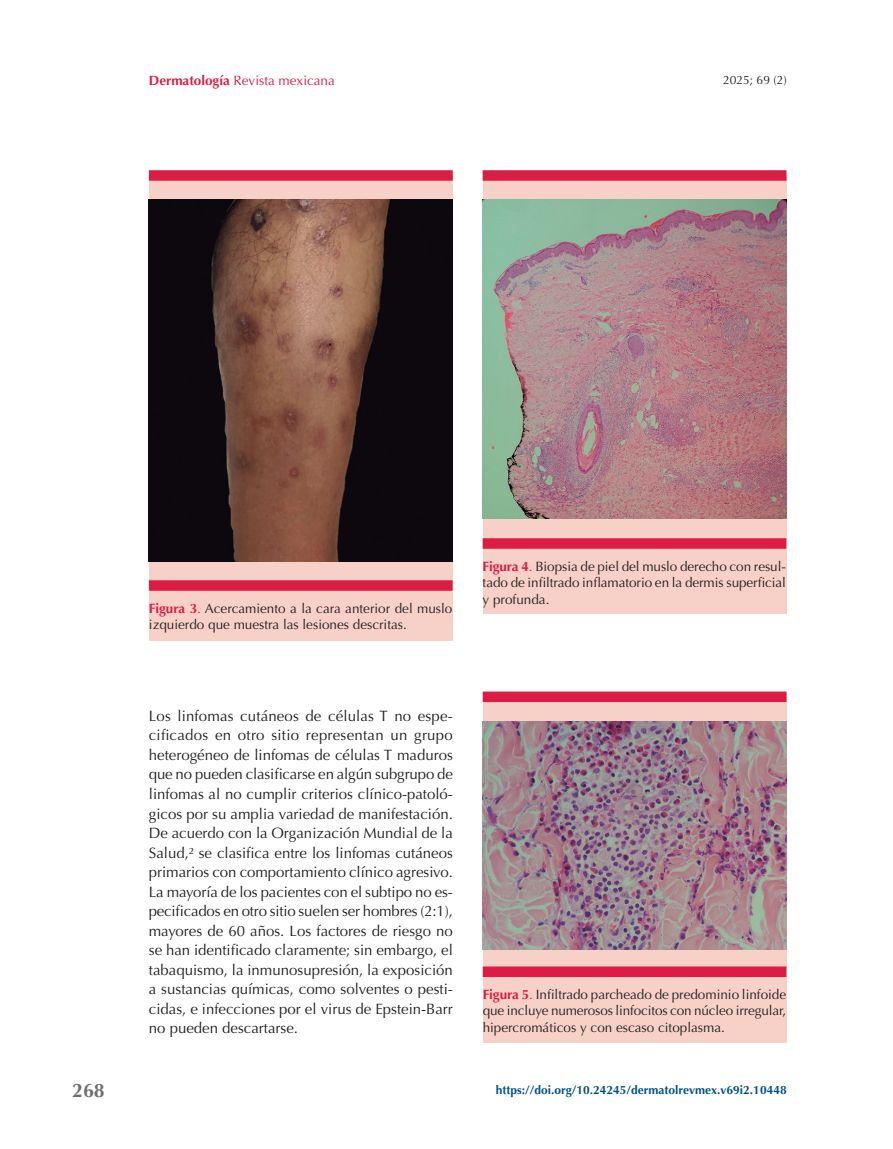
<style>
.page{position:relative;width:893px;height:1149px;background:#fff}
.page>*{position:absolute;margin:0;border:0;box-sizing:border-box;transform-origin:0 0}
.t1{font:700 19.5px "Optima";color:#6c6d70}
.t2{font:15px/19.5px "Optima";color:#231f20;text-align:justify}
.t3{font:13.5px/16.5px "Optima";color:#231f20;text-align:justify}
.t4{font:13.5px "Optima";color:#dc1c42}
.t5{font:700 12px "Optima";color:#025284}
.t6{font:12px "Optima";color:#231f20}
.s1{font-weight:700}
.s2{font-weight:700;color:#dc1c42}
.s3{color:#dc1c42}
</style>
<div class="page">
<div style="left:149px;top:175px;width:304px;height:466px;background:#f7d1c8"></div>
<div style="left:149px;top:580px;width:304px;height:10px;background:#dc1c42"></div>
<div style="left:149px;top:170px;width:304px;height:11px;background:#dc1c42"></div>
<img style="left:149px;top:200px;width:303px;height:361px">
<div style="left:483px;top:175px;width:303px;height:439px;background:#f7d1c8"></div>
<div style="left:483px;top:538px;width:303px;height:10px;background:#dc1c42"></div>
<div style="left:483px;top:170px;width:303px;height:11px;background:#dc1c42"></div>
<img style="left:483px;top:200px;width:304px;height:318px">
<div style="left:483px;top:696px;width:304px;height:346px;background:#f7d1c8"></div>
<div style="left:483px;top:966px;width:303px;height:10px;background:#dc1c42"></div>
<div style="left:483px;top:691px;width:304px;height:10px;background:#dc1c42"></div>
<img style="left:483px;top:721px;width:304px;height:227px">
<p class="t4" style="left:149px;top:73px;width:188px"><span class="s1">Dermatología</span> Revista mexicana</p>
<p class="t6" style="left:723px;top:73px;width:65px">2025; 69 (2)</p>
<h1 class="t1" style="left:72px;top:1079px;width:34px">268</h1>
<p class="t3" style="left:149px;top:600px;width:305px"><span class="s2">Figura 3</span><span class="s3">.</span> Acercamiento a la cara anterior del muslo izquierdo que muestra las lesiones descritas.</p>
<p class="t3" style="left:483px;top:558px;width:305px"><span class="s2">Figura 4</span><span class="s3">.</span> Biopsia de piel del muslo derecho con resul&shy;tado de infiltrado inflamatorio en la dermis superficial y profunda.</p>
<p class="t2" style="left:149px;top:706px;width:306px">Los linfomas cutáneos de células T no espe&shy;cificados en otro sitio representan un grupo heterogéneo de linfomas de células T maduros que no pueden clasificarse en algún subgrupo de linfomas al no cumplir criterios clínico-patoló&shy;gicos por su amplia variedad de manifestación.<br>De acuerdo con la Organización Mundial de la Salud,² se clasifica entre los linfomas cutáneos primarios con comportamiento clínico agresivo.<br>La mayoría de los pacientes con el subtipo no es&shy;pecificados en otro sitio suelen ser hombres (2:1), mayores de 60 años. Los factores de riesgo no se han identificado claramente; sin embargo, el tabaquismo, la inmunosupresión, la exposición a sustancias químicas, como solventes o pesti&shy;cidas, e infecciones por el virus de Epstein-Barr no pueden descartarse.</p>
<p class="t3" style="left:483px;top:985px;width:305px"><span class="s2">Figura 5</span><span class="s3">.</span> Infiltrado parcheado de predominio linfoide que incluye numerosos linfocitos con núcleo irregular, hipercromáticos y con escaso citoplasma.</p>
<p class="t5" style="left:496px;top:1082px;width:292px">https://doi.org/10.24245/dermatolrevmex.v69i2.10448</p>
</div>
